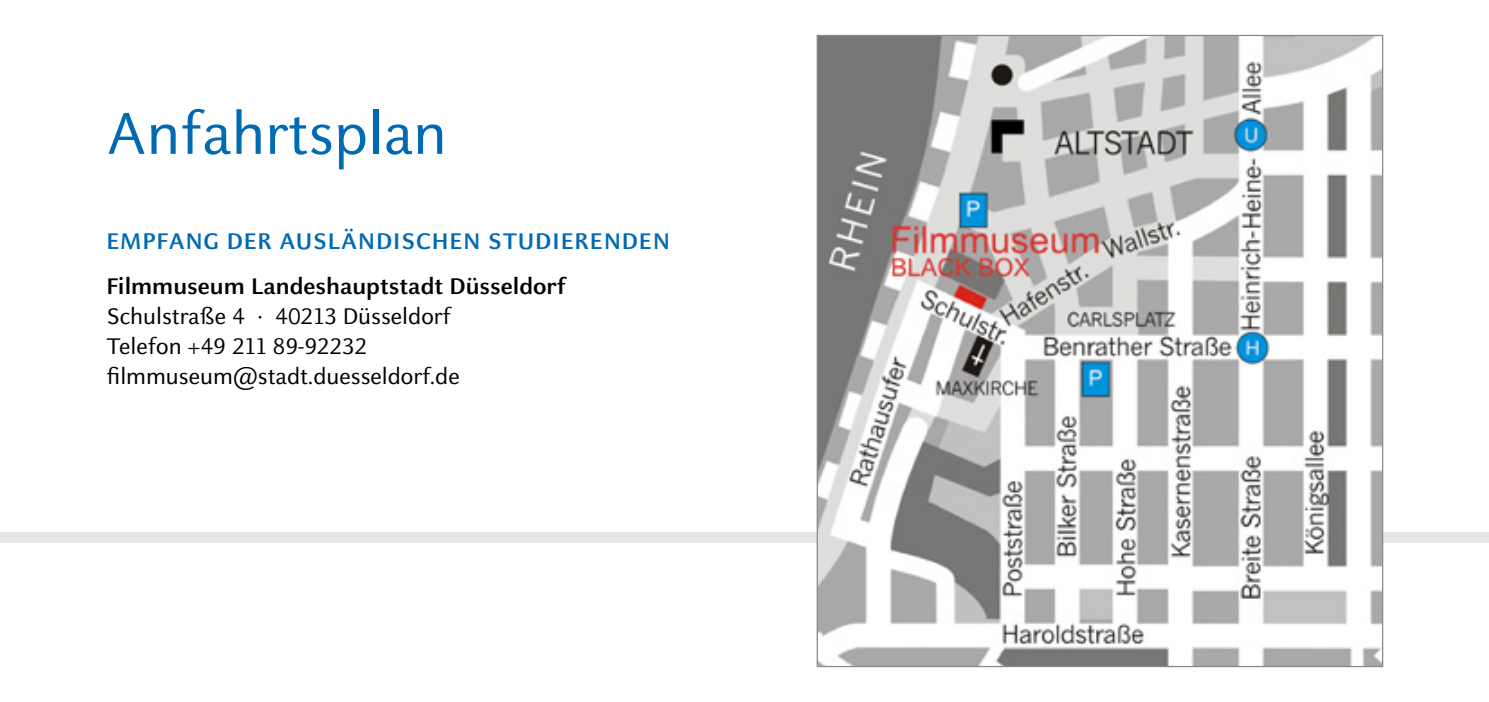
<style>
.page{position:relative;width:1489px;height:702px;background:#fff}
.page>*{position:absolute;margin:0;border:0;box-sizing:border-box;transform-origin:0 0}
.t1{font:65px "Celeste Sans Pro";color:#006ab3}
.t2{font:25px/30px "Celeste Sans Pro";color:#000}
.t3{font:700 25px "Celeste Sans Pro";color:#000}
.t4{font:700 25px "Celeste Sans Pro";letter-spacing:.03em;color:#006ab3}
</style>
<div class="page">
<div style="left:0;top:531px;width:1488px;height:11px;background:#e7e7e8"></div>
<img style="left:818px;top:37px;width:563px;height:628px">
<h1 class="t1" style="left:106px;top:92px;width:342px">Anfahrtsplan</h1>
<p class="t4" style="left:106px;top:225px;width:565px">Empfang der Ausländischen Studierenden</p>
<p class="t3" style="left:106px;top:270px;width:462px">Filmmuseum Landeshauptstadt Düsseldorf</p>
<p class="t2" style="left:106px;top:300px;width:355px">Schulstraße 4 · 40213 Düsseldorf<br>Telefon +49 211 89-92232 filmmuseum@stadt.duesseldorf.de</p>
</div>
